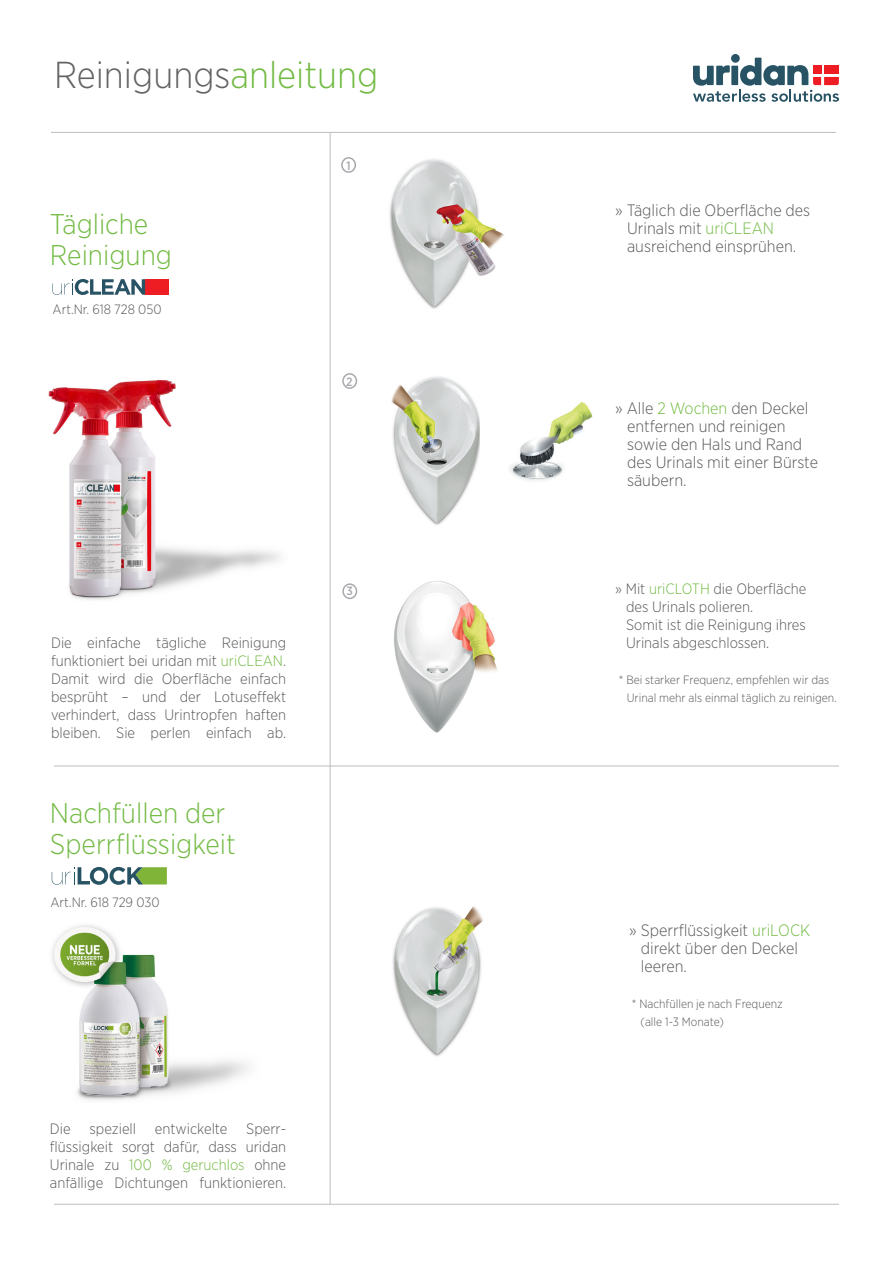
<style>
.page{position:relative;width:893px;height:1263px;background:#fff}
.page>*{position:absolute;margin:0;border:0;box-sizing:border-box;transform-origin:0 0}
.t1{font:300 37.5px "Gotham Narrow";color:#636366}
.t2{font:300 28.5px "Gotham Narrow";color:#72ba43}
.t3{font:300 16.5px "Gotham Narrow";color:#57585a}
.t4{font:300 15px "Gotham Narrow";color:#57585a}
.t5{font:300 13.5px "Gotham Narrow";color:#57585a}
.t6{font:300 12px "Gotham Narrow";color:#57585a}
.t7{font:500 12px "Gotham Narrow";color:#a8a9ad}
.s1{color:#72ba43}
.s2{color:#636366}
</style>
<div class="page">
<img style="left:52px;top:925px;width:197px;height:175px">
<hr style="left:330px;top:133px;width:1px;height:1071px;background:#bcbdc0">
<img style="left:394px;top:581px;width:104px;height:152px">
<img style="left:389px;top:159px;width:115px;height:150px">
<img style="left:48px;top:379px;width:232px;height:221px">
<div style="left:145px;top:279px;width:23px;height:16px;background:#ee1d23"></div>
<svg style="left:52px;top:279px;width:93px;height:16px"></svg>
<hr style="left:54px;top:1204px;width:785px;height:1px;background:#bcbdc0">
<hr style="left:54px;top:766px;width:785px;height:1px;background:#bcbdc0">
<hr style="left:51px;top:132px;width:785px;height:1px;background:#bcbdc0">
<svg style="left:52px;top:867px;width:115px;height:18px"></svg>
<img style="left:392px;top:906px;width:91px;height:151px">
<img style="left:391px;top:376px;width:89px;height:149px">
<img style="left:509px;top:402px;width:84px;height:79px">
<div style="left:341px;top:157px;width:15px;height:16px;border:2px solid #a8a9ad;border-radius:50%"></div>
<div style="left:342px;top:373px;width:15px;height:16px;border:2px solid #a8a9ad;border-radius:50%"></div>
<div style="left:342px;top:583px;width:15px;height:16px;border:2px solid #a8a9ad;border-radius:50%"></div>
<div style="left:731px;top:54px;width:9px;height:9px;background:#285364;border-radius:50%"></div>
<svg style="left:693px;top:58px;width:146px;height:44px"></svg>
<p class="t1" style="left:54px;top:52px;width:326px">Reinigungs<span class="s1">anleitung</span></p>
<p class="t2" style="left:50px;top:206px;width:100px">Tägliche</p>
<p class="t2" style="left:50px;top:238px;width:124px">Reinigung</p>
<p class="t5" style="left:53px;top:301px;width:110px">Art.Nr. 618 728 050</p>
<p class="t7" style="left:346px;top:158px;width:6px">1</p>
<p class="t7" style="left:346px;top:374px;width:8px">2</p>
<p class="t4" style="left:51px;top:634px;width:237px">Die einfache tägliche Reinigung</p>
<p class="t4" style="left:51px;top:652px;width:237px">funktioniert bei uridan mit <span class="s1">uriCLEAN</span><span class="s2">.</span></p>
<p class="t4" style="left:51px;top:670px;width:237px">Damit wird die Oberfläche einfach</p>
<p class="t4" style="left:51px;top:688px;width:237px">besprüht – und der Lotuseffekt</p>
<p class="t4" style="left:51px;top:706px;width:237px">verhindert, dass Urintropfen haften</p>
<p class="t4" style="left:51px;top:724px;width:237px">bleiben. Sie perlen einfach ab.</p>
<p class="t2" style="left:50px;top:795px;width:177px">Nachfüllen der</p>
<p class="t2" style="left:50px;top:826px;width:187px">Sperrflüssigkeit</p>
<p class="t5" style="left:51px;top:894px;width:111px">Art.Nr. 618 729 030</p>
<p class="t7" style="left:346px;top:583px;width:8px">3</p>
<p class="t4" style="left:50px;top:1120px;width:238px">Die speziell entwickelte Sperr-</p>
<p class="t4" style="left:50px;top:1138px;width:238px">flüssigkeit sorgt dafür, dass uridan</p>
<p class="t4" style="left:50px;top:1156px;width:238px">Urinale zu <span class="s1">100 % geruchlos</span> ohne</p>
<p class="t4" style="left:50px;top:1174px;width:238px">anfällige Dichtungen funktionieren.</p>
<p class="t3" style="left:615px;top:200px;width:196px">» Täglich die Oberfläche des</p>
<p class="t3" style="left:627px;top:218px;width:148px">Urinals mit <span class="s1">uriCLEAN</span></p>
<p class="t3" style="left:627px;top:236px;width:171px">ausreichend einsprühen.</p>
<p class="t3" style="left:615px;top:398px;width:195px">» Alle <span class="s1">2 Wochen</span> den Deckel</p>
<p class="t3" style="left:627px;top:416px;width:160px">entfernen und reinigen</p>
<p class="t3" style="left:627px;top:434px;width:177px">sowie den Hals und Rand</p>
<p class="t3" style="left:627px;top:452px;width:192px">des Urinals mit einer Bürste</p>
<p class="t3" style="left:627px;top:470px;width:61px">säubern.</p>
<p class="t4" style="left:615px;top:580px;width:193px">» Mit <span class="s1">uriCLOTH</span> die Oberfläche</p>
<p class="t4" style="left:626px;top:598px;width:129px">des Urinals polieren.</p>
<p class="t4" style="left:626px;top:616px;width:181px">Somit ist die Reinigung ihres</p>
<p class="t4" style="left:626px;top:634px;width:145px">Urinals abgeschlossen.</p>
<p class="t6" style="left:619px;top:672px;width:212px">* Bei starker Frequenz, empfehlen wir das</p>
<p class="t6" style="left:627px;top:690px;width:212px">Urinal mehr als einmal täglich zu reinigen.</p>
<p class="t3" style="left:629px;top:920px;width:183px">» Sperrflüssigkeit <span class="s1">uriLOCK</span></p>
<p class="t3" style="left:641px;top:938px;width:159px">direkt über den Deckel</p>
<p class="t3" style="left:641px;top:956px;width:48px">leeren.</p>
<p class="t6" style="left:632px;top:996px;width:152px">* Nachfüllen je nach Frequenz</p>
<p class="t6" style="left:641px;top:1014px;width:85px">(alle 1-3 Monate)</p>
</div>
